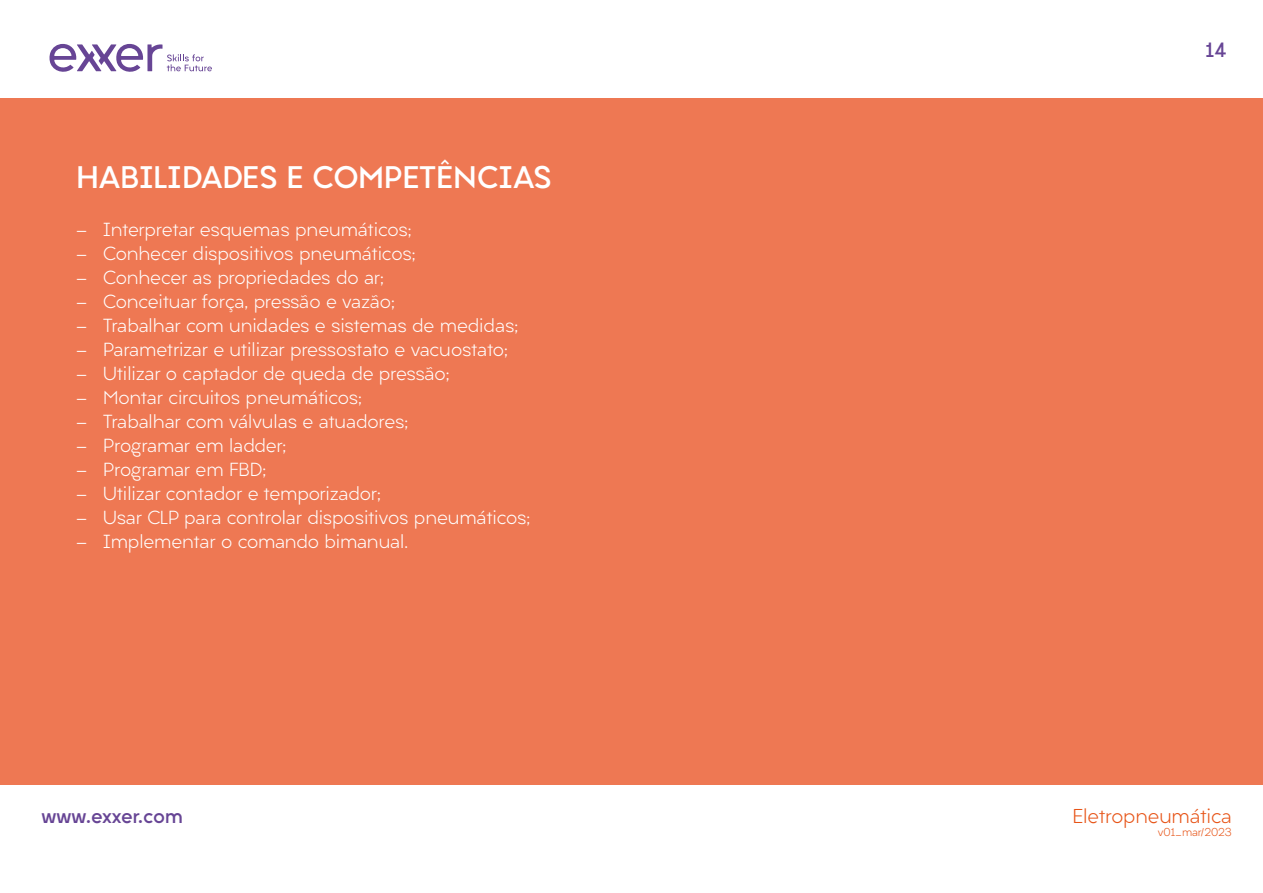
<style>
.page{position:relative;width:1263px;height:893px;background:#fff}
.page>*{position:absolute;margin:0;border:0;box-sizing:border-box;transform-origin:0 0}
.t1{font:700 29.7px "Liber Grotesque Family";color:#fff}
.t2{font:300 19.05px "Liber Grotesque Family";color:#e75417}
.t3{font:700 19.05px "Liber Grotesque Family";letter-spacing:-.01em;color:#674595}
.t4{font:300 18px "Liber Grotesque Family";letter-spacing:-.01em;color:#fff}
.t5{font:300 10.65px "Liber Grotesque Family";color:#e75417}
</style>
<div class="page">
<svg style="left:49px;top:44px;width:163px;height:28px"></svg>
<div style="left:0;top:99px;width:1263px;height:686px;background:#ee7853"></div>
<h1 class="t1" style="left:76px;top:159px;width:477px">HABILIDADES E COMPETÊNCIAS</h1>
<p class="t4" style="left:76px;top:218px;width:337px">- Interpretar esquemas pneumáticos;</p>
<p class="t4" style="left:76px;top:242px;width:341px">- Conhecer dispositivos pneumáticos;</p>
<p class="t4" style="left:76px;top:266px;width:309px">- Conhecer as propriedades do ar;</p>
<p class="t4" style="left:76px;top:290px;width:320px">- Conceituar força, pressão e vazão;</p>
<p class="t4" style="left:76px;top:314px;width:443px">- Trabalhar com unidades e sistemas de medidas;</p>
<p class="t4" style="left:76px;top:338px;width:433px">- Parametrizar e utilizar pressostato e vacuostato;</p>
<p class="t4" style="left:76px;top:362px;width:375px">- Utilizar o captador de queda de pressão;</p>
<p class="t4" style="left:76px;top:386px;width:287px">- Montar circuitos pneumáticos;</p>
<p class="t4" style="left:76px;top:410px;width:333px">- Trabalhar com válvulas e atuadores;</p>
<p class="t4" style="left:76px;top:434px;width:212px">- Programar em ladder;</p>
<p class="t4" style="left:76px;top:458px;width:191px">- Programar em FBD;</p>
<p class="t4" style="left:76px;top:482px;width:306px">- Utilizar contador e temporizador;</p>
<p class="t4" style="left:76px;top:506px;width:456px">- Usar CLP para controlar dispositivos pneumáticos;</p>
<p class="t4" style="left:76px;top:530px;width:333px">- Implementar o comando bimanual.</p>
<p class="t3" style="left:1205px;top:38px;width:22px">14</p>
<p class="t3" style="left:41px;top:804px;width:143px">www.exxer.com</p>
<p class="t2" style="left:1072px;top:804px;width:161px">Eletropneumática</p>
<p class="t5" style="left:1158px;top:825px;width:75px">v01_mar/2023</p>
</div>
